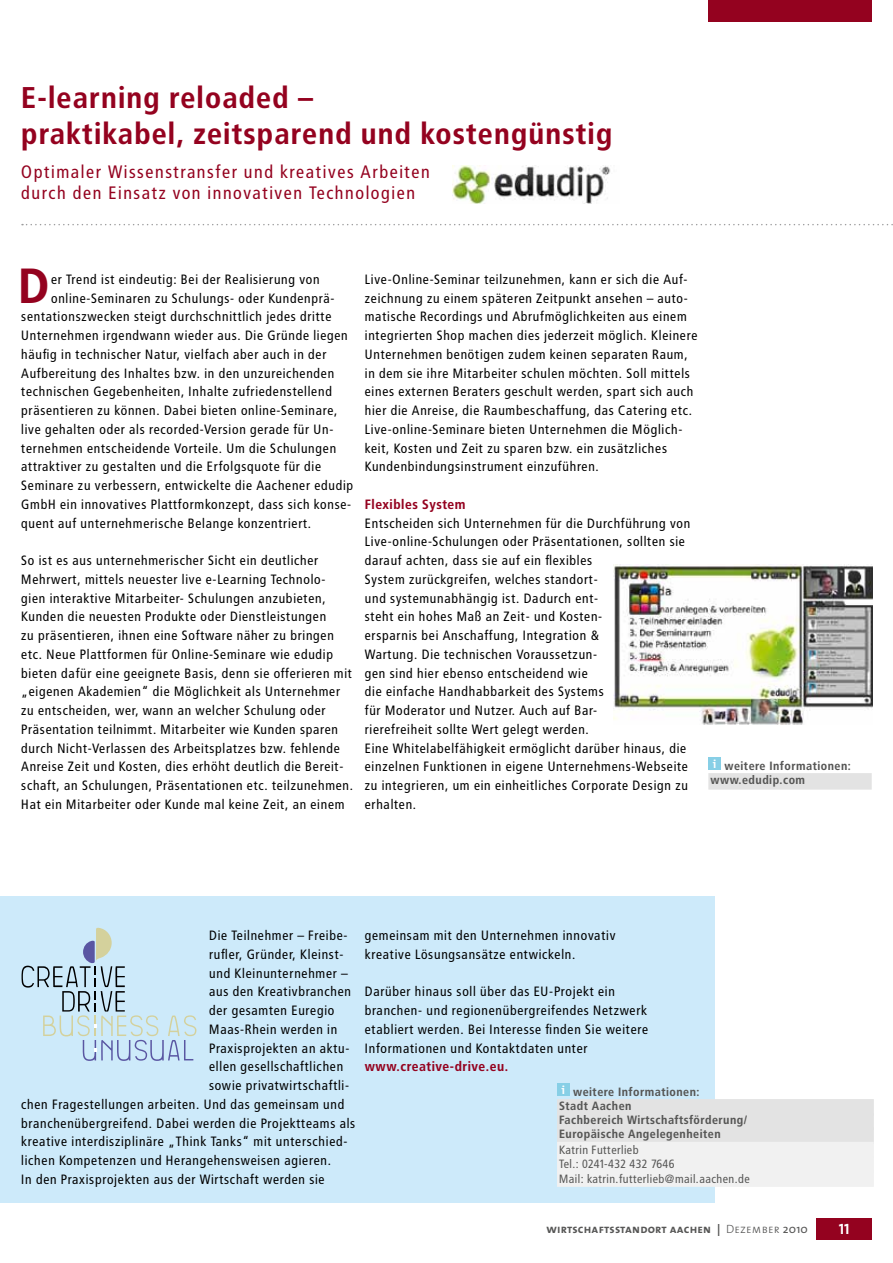
<style>
.page{position:relative;width:893px;height:1263px;background:#fff}
.page>*{position:absolute;margin:0;border:0;box-sizing:border-box;transform-origin:0 0}
.t1{font:700 49.35px "Transit";color:#94021f}
.t2{font:700 30px/36px "Transit";letter-spacing:.02em;color:#94021f}
.t3{font:18px/21px "Transit";letter-spacing:.05em;color:#94021f}
.t4{font:15px "The Mix Bold Caps";color:#fff}
.t5{font:13.5px/18.8px "Transit";letter-spacing:.02em;color:#000}
.t6{font:700 13.5px "Transit";letter-spacing:.02em;color:#94021f}
.t7{font:700 12px/14.2px "Transit";letter-spacing:.02em;color:#565655}
.t8{font:12px/14.2px "Transit";color:#565655}
.t9{font:12px "The Mix Bold Caps";letter-spacing:.015em;color:#565655}
.s1{font-family:"The Mix Light Caps"}
.s2{font-family:"The Mix"}
</style>
<div class="page">
<div style="left:816px;top:1218px;width:56px;height:21px;background:#94021f"></div>
<svg style="left:22px;top:224px;width:871px;height:1px"></svg>
<div style="left:708px;top:0;width:164px;height:21px;background:#94021f"></div>
<div style="left:0;top:896px;width:714px;height:307px;background:#cdeafa"></div>
<img style="left:453px;top:165px;width:158px;height:38px">
<img style="left:613px;top:564px;width:260px;height:161px">
<div style="left:557px;top:1099px;width:317px;height:16px;background:#e3e3e3"></div>
<div style="left:557px;top:1113px;width:317px;height:17px;background:#e3e3e3"></div>
<div style="left:557px;top:1127px;width:317px;height:17px;background:#e3e3e3"></div>
<div style="left:557px;top:1142px;width:317px;height:16px;background:#f1f1f1"></div>
<div style="left:557px;top:1156px;width:317px;height:16px;background:#f1f1f1"></div>
<div style="left:557px;top:1170px;width:317px;height:17px;background:#f1f1f1"></div>
<div style="left:557px;top:1083px;width:13px;height:12px;background:#87cfe6"></div>
<div style="left:708px;top:773px;width:164px;height:17px;background:#e3e3e3"></div>
<div style="left:708px;top:757px;width:13px;height:13px;background:#87cfe6"></div>
<svg style="left:22px;top:928px;width:174px;height:133px"></svg>
<h2 class="t2" style="left:21px;top:79px;width:593px">E-learning reloaded –<br>praktikabel, zeitsparend und kostengünstig</h2>
<h3 class="t3" style="left:21px;top:161px;width:411px">Optimaler Wissenstransfer und kreatives Arbeiten durch den Einsatz von innovativen Technologien</h3>
<h1 class="t1" style="left:18px;top:256px;width:34px">D</h1>
<p class="t5" style="left:51px;top:270px;width:270px">er Trend ist eindeutig: Bei der Realisierung von</p>
<p class="t5" style="left:51px;top:289px;width:286px">online-Seminaren zu Schulungs- oder Kundenprä-</p>
<p class="t5" style="left:21px;top:307px;width:312px">sentationszwecken steigt durchschnittlich jedes dritte</p>
<p class="t5" style="left:21px;top:326px;width:329px">Unternehmen irgendwann wieder aus. Die Gründe liegen</p>
<p class="t5" style="left:21px;top:345px;width:307px">häufig in technischer Natur, vielfach aber auch in der</p>
<p class="t5" style="left:21px;top:364px;width:315px">Aufbereitung des Inhaltes bzw. in den unzureichenden</p>
<p class="t5" style="left:21px;top:382px;width:313px">technischen Gegebenheiten, Inhalte zufriedenstellend</p>
<p class="t5" style="left:21px;top:401px;width:318px">präsentieren zu können. Dabei bieten online-Seminare,</p>
<p class="t5" style="left:21px;top:420px;width:314px">live gehalten oder als recorded-Version gerade für Un-</p>
<p class="t5" style="left:21px;top:439px;width:317px">ternehmen entscheidende Vorteile. Um die Schulungen</p>
<p class="t5" style="left:21px;top:457px;width:302px">attraktiver zu gestalten und die Erfolgsquote für die</p>
<p class="t5" style="left:21px;top:476px;width:334px">Seminare zu verbessern, entwickelte die Aachener edudip</p>
<p class="t5" style="left:21px;top:495px;width:332px">GmbH ein innovatives Plattformkonzept, dass sich konse-</p>
<p class="t5" style="left:21px;top:514px;width:292px">quent auf unternehmerische Belange konzentriert.</p>
<p class="t5" style="left:21px;top:551px;width:334px">So ist es aus unternehmerischer Sicht ein deutlicher Mehrwert, mittels neuester live e-Learning Technolo&shy;gien interaktive Mitarbeiter- Schulungen anzubieten, Kunden die neuesten Produkte oder Dienstleistungen<br>zu präsentieren, ihnen eine Software näher zu bringen etc. Neue Plattformen für Online-Seminare wie edudip bieten dafür eine geeignete Basis, denn sie offerieren mit „eigenen Akademien“ die Möglichkeit als Unternehmer zu entscheiden, wer, wann an welcher Schulung oder Präsentation teilnimmt. Mitarbeiter wie Kunden sparen durch Nicht-Verlassen des Arbeitsplatzes bzw. fehlende Anreise Zeit und Kosten, dies erhöht deutlich die Bereit&shy;schaft, an Schulungen, Präsentationen etc. teilzunehmen.<br>Hat ein Mitarbeiter oder Kunde mal keine Zeit, an einem</p>
<p class="t5" style="left:365px;top:270px;width:335px">Live-Online-Seminar teilzunehmen, kann er sich die Auf&shy;zeichnung zu einem späteren Zeitpunkt ansehen – auto&shy;matische Recordings und Abrufmöglichkeiten aus einem integrierten Shop machen dies jederzeit möglich. Kleinere Unternehmen benötigen zudem keinen separaten Raum, in dem sie ihre Mitarbeiter schulen möchten. Soll mittels eines externen Beraters geschult werden, spart sich auch hier die Anreise, die Raumbeschaffung, das Catering etc.<br>Live-online-Seminare bieten Unternehmen die Möglich&shy;keit, Kosten und Zeit zu sparen bzw. ein zusätzliches Kundenbindungsinstrument einzuführen.</p>
<p class="t6" style="left:365px;top:496px;width:103px">Flexibles System</p>
<p class="t5" style="left:365px;top:514px;width:327px">Entscheiden sich Unternehmen für die Durchführung von Live-online-Schulungen oder Präsentationen, sollten sie darauf achten, dass sie auf ein flexibles<br>System zurückgreifen, welches standort-<br>und systemunabhängig ist. Dadurch ent-<br>steht ein hohes Maß an Zeit- und Kosten-<br>ersparnis bei Anschaffung, Integration &amp;<br>Wartung. Die technischen Voraussetzun-<br>gen sind hier ebenso entscheidend wie<br>die einfache Handhabbarkeit des Systems<br>für Moderator und Nutzer. Auch auf Bar-<br>rierefreiheit sollte Wert gelegt werden.<br>Eine Whitelabelfähigkeit ermöglicht darüber hinaus, die einzelnen Funktionen in eigene Unternehmens-Webseite zu integrieren, um ein einheitliches Corporate Design zu erhalten.</p>
<p class="t7" style="left:710px;top:758px;width:142px"><sup>i</sup> weitere Informationen: www.edudip.com</p>
<p class="t5" style="left:209px;top:926px;width:140px">Die Teilnehmer – Freibe-</p>
<p class="t5" style="left:209px;top:945px;width:136px">rufler, Gründer, Kleinst-</p>
<p class="t5" style="left:209px;top:964px;width:140px">und Kleinunternehmer –</p>
<p class="t5" style="left:209px;top:982px;width:144px">aus den Kreativbranchen</p>
<p class="t5" style="left:209px;top:1001px;width:127px">der gesamten Euregio</p>
<p class="t5" style="left:209px;top:1020px;width:130px">Maas-Rhein werden in</p>
<p class="t5" style="left:209px;top:1039px;width:142px">Praxisprojekten an aktu-</p>
<p class="t5" style="left:209px;top:1057px;width:136px">ellen gesellschaftlichen</p>
<p class="t5" style="left:209px;top:1076px;width:142px">sowie privatwirtschaftli-</p>
<p class="t5" style="left:21px;top:1095px;width:325px">chen Fragestellungen arbeiten. Und das gemeinsam und</p>
<p class="t5" style="left:21px;top:1114px;width:336px">branchenübergreifend. Dabei werden die Projektteams als</p>
<p class="t5" style="left:21px;top:1132px;width:328px">kreative interdisziplinäre „Think Tanks“ mit unterschied-</p>
<p class="t5" style="left:21px;top:1151px;width:312px">lichen Kompetenzen und Herangehensweisen agieren.</p>
<p class="t5" style="left:21px;top:1170px;width:305px">In den Praxisprojekten aus der Wirtschaft werden sie</p>
<p class="t5" style="left:365px;top:926px;width:253px">gemeinsam mit den Unternehmen innovativ kreative Lösungsansätze entwickeln.</p>
<p class="t5" style="left:365px;top:982px;width:285px">Darüber hinaus soll über das EU-Projekt ein branchen- und regionenübergreifendes Netzwerk etabliert werden. Bei Interesse finden Sie weitere Informationen und Kontaktdaten unter</p>
<p class="t6" style="left:365px;top:1059px;width:145px">www.creative-drive.eu.</p>
<p class="t7" style="left:559px;top:1084px;width:190px"><sup>i</sup> weitere Informationen:<br>Stadt Aachen<br>Fachbereich Wirtschaftsförderung/<br>Europäische Angelegenheiten</p>
<p class="t8" style="left:559px;top:1143px;width:193px">Katrin Futterlieb<br>Tel.: 0241-432 432 7646<br>Mail: katrin.futterlieb@mail.aachen.de</p>
<p class="t9" style="left:546px;top:1219px;width:263px">wirtschaftsstandort aachen | <span class="s1">Dezember</span> <span class="s2">2010</span></p>
<p class="t4" style="left:839px;top:1217px;width:12px">11</p>
</div>
